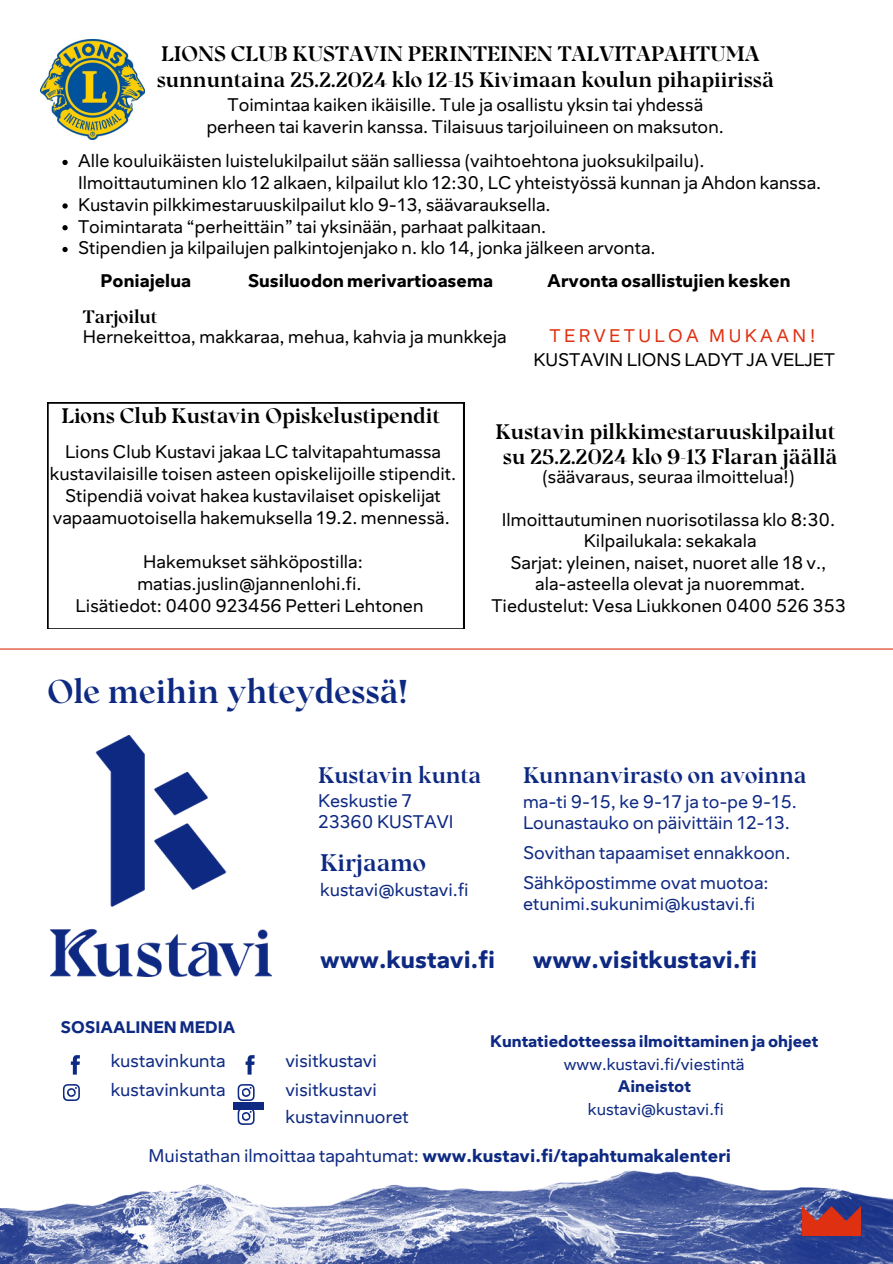
<style>
.page{position:relative;width:893px;height:1264px;background:#fff}
.page>*{position:absolute;margin:0;border:0;box-sizing:border-box;transform-origin:0 0}
.t1{font:700 33px "Noctis";color:#0e2982}
.t2{font:700 24px "Sarvatrik Latin";color:#0e2982}
.t3{font:700 24px "Noctis";color:#0e2982}
.t4{font:700 22.5px "Noctis";color:#0e2982}
.t5{font:700 21px "Noctis";color:#000}
.t6{font:18px/22px "Sarvatrik Latin";color:#000;text-align:center}
.t7{font:18px/29.2px "Sarvatrik Latin";color:#0e2982}
.t8{font:700 18px "Sarvatrik Latin";color:#0e2982}
.t9{font:700 18px "Sarvatrik Latin";color:#000}
.t10{font:18px "Sarvatrik Latin";letter-spacing:.19em;color:#df3011}
.t11{font:700 18px "Noctis";color:#000}
.t12{font:700 16.5px/22.5px "Sarvatrik Latin";color:#0e2982;text-align:center}
.t13{font:16.5px "Sarvatrik Latin";color:#0e2982}
.s1{font-weight:400}
</style>
<div class="page">
<img style="left:0;top:1170px;width:892px;height:93px">
<hr style="left:0;top:648px;width:892px;height:1px;background:#df3011">
<svg style="left:62px;top:1089px;width:17px;height:13px"></svg>
<svg style="left:63px;top:1085px;width:17px;height:14px"></svg>
<svg style="left:65px;top:1055px;width:15px;height:30px"></svg>
<svg style="left:238px;top:1099px;width:16px;height:2px"></svg>
<svg style="left:237px;top:1085px;width:18px;height:14px"></svg>
<svg style="left:239px;top:1055px;width:16px;height:30px"></svg>
<svg style="left:233px;top:1108px;width:21px;height:17px"></svg>
<svg style="left:237px;top:1108px;width:26px;height:14px"></svg>
<div style="left:233px;top:1101px;width:30px;height:7px;background:#0e2982"></div>
<img style="left:51px;top:735px;width:220px;height:241px">
<img style="left:802px;top:1205px;width:58px;height:30px">
<svg style="left:62px;top:160px;width:6px;height:5px"></svg>
<svg style="left:62px;top:203px;width:6px;height:6px"></svg>
<svg style="left:62px;top:225px;width:6px;height:5px"></svg>
<svg style="left:62px;top:247px;width:6px;height:5px"></svg>
<img style="left:41px;top:40px;width:103px;height:99px">
<svg style="left:48px;top:402px;width:416px;height:227px"></svg>
<p class="t5" style="left:161px;top:36px;width:600px">LIONS CLUB KUSTAVIN PERINTEINEN TALVITAPAHTUMA</p>
<p class="t5" style="left:157px;top:62px;width:618px">sunnuntaina 25.2.2024 klo 12-15 Kivimaan koulun pihapiirissä</p>
<p class="t6" style="left:207px;top:94px;width:518px">Toimintaa kaiken ikäisille. Tule ja osallistu yksin tai yhdessä perheen tai kaverin kanssa. Tilaisuus tarjoiluineen on maksuton.</p>
<p class="t6" style="left:78px;top:150px;width:744px;text-align:left">Alle kouluikäisten luistelukilpailut sään salliessa (vaihtoehtona juoksukilpailu).<br>Ilmoittautuminen klo 12 alkaen, kilpailut klo 12:30, LC yhteistyössä kunnan ja Ahdon kanssa.</p>
<p class="t6" style="left:78px;top:194px;width:474px">Kustavin pilkkimestaruuskilpailut klo 9-13, säävarauksella.</p>
<p class="t6" style="left:78px;top:215px;width:469px">Toimintarata “perheittäin” tai yksinään, parhaat palkitaan.</p>
<p class="t6" style="left:78px;top:237px;width:579px">Stipendien ja kilpailujen palkintojenjako n. klo 14, jonka jälkeen arvonta.</p>
<p class="t9" style="left:101px;top:270px;width:92px">Poniajelua</p>
<p class="t9" style="left:248px;top:270px;width:247px">Susiluodon merivartioasema</p>
<p class="t9" style="left:547px;top:270px;width:245px">Arvonta osallistujien kesken</p>
<p class="t11" style="left:83px;top:301px;width:76px">Tarjoilut</p>
<p class="t6" style="left:83px;top:326px;width:425px">Hernekeittoa, makkaraa, mehua, kahvia ja munkkeja</p>
<p class="t10" style="left:549px;top:324px;width:267px">TERVETULOA MUKAAN!</p>
<p class="t6" style="left:533px;top:349px;width:303px">KUSTAVIN LIONS LADYT JA VELJET</p>
<p class="t5" style="left:61px;top:398px;width:380px">Lions Club Kustavin Opiskelustipendit</p>
<p class="t6" style="left:50px;top:441px;width:408px">Lions Club Kustavi jakaa LC talvitapahtumassa kustavilaisille toisen asteen opiskelijoille stipendit.<br>Stipendiä voivat hakea kustavilaiset opiskelijat vapaamuotoisella hakemuksella 19.2. mennessä.</p>
<p class="t6" style="left:137px;top:551px;width:227px">Hakemukset sähköpostilla: matias.juslin@jannenlohi.fi.</p>
<p class="t6" style="left:76px;top:595px;width:349px">Lisätiedot: 0400 923456 Petteri Lehtonen</p>
<p class="t5" style="left:495px;top:414px;width:341px">Kustavin pilkkimestaruuskilpailut</p>
<p class="t5" style="left:503px;top:439px;width:336px">su 25.2.2024 klo 9-13 Flaran jäällä</p>
<p class="t6" style="left:542px;top:466px;width:254px">(säävaraus, seuraa ilmoittelua!)</p>
<p class="t6" style="left:501px;top:509px;width:335px">Ilmoittautuminen nuorisotilassa klo 8:30.</p>
<p class="t6" style="left:584px;top:530px;width:174px">Kilpailukala: sekakala</p>
<p class="t6" style="left:510px;top:551px;width:317px">Sarjat: yleinen, naiset, nuoret alle 18 v.,</p>
<p class="t6" style="left:535px;top:573px;width:271px">ala-asteella olevat ja nuoremmat.</p>
<p class="t6" style="left:491px;top:594px;width:355px">Tiedustelut: Vesa Liukkonen 0400 526 353</p>
<p class="t1" style="left:47px;top:663px;width:362px">Ole meihin yhteydessä!</p>
<p class="t4" style="left:318px;top:756px;width:164px">Kustavin kunta</p>
<p class="t7" style="left:318px;top:786px;width:95px">Keskustie 7</p>
<p class="t7" style="left:318px;top:806px;width:137px">23360 KUSTAVI</p>
<p class="t3" style="left:320px;top:841px;width:107px">Kirjaamo</p>
<p class="t7" style="left:320px;top:875px;width:150px">kustavi@kustavi.fi</p>
<p class="t4" style="left:523px;top:756px;width:285px">Kunnanvirasto on avoinna</p>
<p class="t7" style="left:523px;top:787px;width:275px">ma-ti 9-15, ke 9-17 ja to-pe 9-15.</p>
<p class="t7" style="left:523px;top:808px;width:268px">Lounastauko on päivittäin 12-13.</p>
<p class="t7" style="left:523px;top:838px;width:269px">Sovithan tapaamiset ennakkoon.</p>
<p class="t7" style="left:523px;top:872px;width:247px;line-height:21.3px">Sähköpostimme ovat muotoa: etunimi.sukunimi@kustavi.fi</p>
<p class="t2" style="left:320px;top:945px;width:176px">www.kustavi.fi</p>
<p class="t2" style="left:532px;top:945px;width:226px">www.visitkustavi.fi</p>
<p class="t12" style="left:61px;top:1015px;width:176px">SOSIAALINEN MEDIA</p>
<p class="t7" style="left:111px;top:1046px;width:116px">kustavinkunta kustavinkunta</p>
<p class="t7" style="left:285px;top:1046px;width:93px">visitkustavi</p>
<p class="t7" style="left:285px;top:1075px;width:93px">visitkustavi</p>
<p class="t7" style="left:285px;top:1101px;width:125px">kustavinnuoret</p>
<p class="t12" style="left:490px;top:1030px;width:330px">Kuntatiedotteessa ilmoittaminen ja ohjeet <span class="s1">www.kustavi.fi/viestintä</span></p>
<p class="t12" style="left:617px;top:1075px;width:75px">Aineistot</p>
<p class="t13" style="left:588px;top:1099px;width:137px">kustavi@kustavi.fi</p>
<p class="t8" style="left:148px;top:1145px;width:584px"><span class="s1">Muistathan ilmoittaa tapahtumat:</span> www.kustavi.fi/tapahtumakalenteri</p>
</div>
